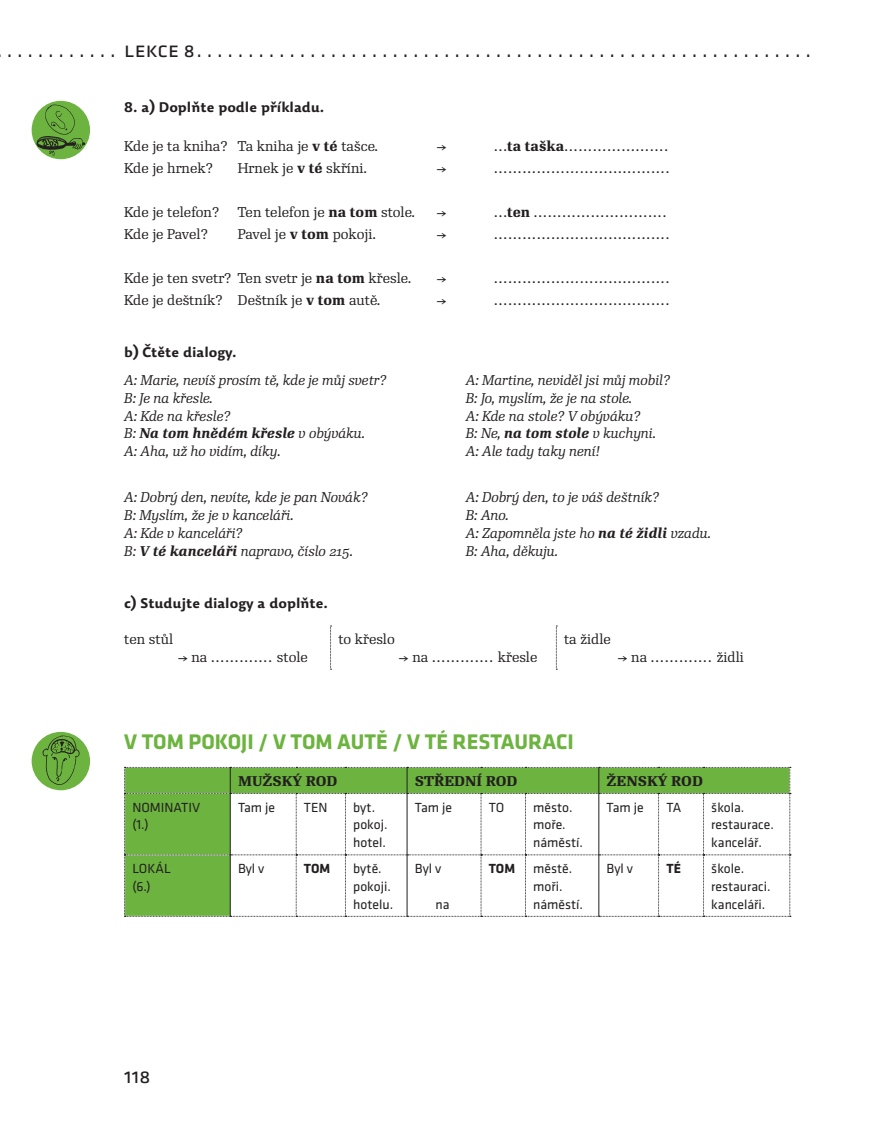
<style>
.page{position:relative;width:893px;height:1126px;background:#fff}
.page>*{position:absolute;margin:0;border:0;box-sizing:border-box;transform-origin:0 0}
.t1{font:21.9px "Klavika";color:#231f20}
.t2{font:700 21.9px "Klavika";color:#6cb43f}
.t3{font:italic 13.65px/17.9px "Re Public Std";color:#231f20}
.t4{font:13.65px "Re Public Std";color:#231f20}
.t5{font:13.65px/17.9px "Klavika";color:#231f20}
.t6{font:700 13.65px "Dederon SDOT";color:#231f20}
.t7{font:500 13.65px "Re Public Std";color:#231f20}
.t8{font:700 13.65px "Klavika";color:#231f20}
.s1{font-weight:500}
</style>
<div class="page">
<svg style="left:330px;top:626px;width:2px;height:44px"></svg>
<svg style="left:556px;top:626px;width:1px;height:44px"></svg>
<svg style="left:124px;top:767px;width:667px;height:150px"></svg>
<div style="left:32px;top:101px;width:58px;height:58px;background:#6cb43f;border-radius:50%"></div>
<img style="left:33px;top:103px;width:54px;height:54px">
<div style="left:32px;top:732px;width:58px;height:58px;background:#6cb43f;border-radius:50%"></div>
<img style="left:40px;top:732px;width:41px;height:54px">
<h1 class="t1" style="left:7px;top:42px;width:806px">. . . . . . . . . . . lekce 8 . . . . . . . . . . . . . . . . . . . . . . . . . . . . . . . . . . . . . . . . . . . . . . . . . . . . . . . . . . . .</h1>
<p class="t6" style="left:124px;top:101px;width:202px">8. a) Doplňte podle příkladu.</p>
<p class="t4" style="left:124px;top:140px;width:255px">Kde je ta kniha? Ta kniha je <span class="s1">v té</span> tašce.</p>
<p class="t4" style="left:436px;top:140px;width:12px">→</p>
<p class="t4" style="left:494px;top:140px;width:176px">…<span class="s1">ta taška</span>………………….</p>
<p class="t4" style="left:124px;top:162px;width:90px">Kde je hrnek?</p>
<p class="t4" style="left:238px;top:162px;width:131px">Hrnek je <span class="s1">v té</span> skříni.</p>
<p class="t4" style="left:436px;top:162px;width:12px">→</p>
<p class="t4" style="left:494px;top:162px;width:177px">……………………………….</p>
<p class="t4" style="left:124px;top:206px;width:96px">Kde je telefon?</p>
<p class="t4" style="left:238px;top:206px;width:179px">Ten telefon je <span class="s1">na tom</span> stole.</p>
<p class="t4" style="left:436px;top:206px;width:12px">→</p>
<p class="t4" style="left:494px;top:206px;width:174px">…<span class="s1">ten</span> ……………………….</p>
<p class="t4" style="left:124px;top:228px;width:85px">Kde je Pavel?</p>
<p class="t4" style="left:238px;top:228px;width:140px">Pavel je <span class="s1">v tom</span> pokoji.</p>
<p class="t4" style="left:436px;top:228px;width:12px">→</p>
<p class="t4" style="left:494px;top:228px;width:177px">……………………………….</p>
<p class="t4" style="left:124px;top:272px;width:288px">Kde je ten svetr? Ten svetr je <span class="s1">na tom</span> křesle.</p>
<p class="t4" style="left:436px;top:272px;width:12px">→</p>
<p class="t4" style="left:494px;top:272px;width:177px">……………………………….</p>
<p class="t4" style="left:124px;top:294px;width:258px">Kde je deštník? Deštník je <span class="s1">v tom</span> autě.</p>
<p class="t4" style="left:436px;top:294px;width:12px">→</p>
<p class="t4" style="left:494px;top:294px;width:177px">……………………………….</p>
<p class="t6" style="left:124px;top:346px;width:114px">b) Čtěte dialogy.</p>
<p class="t3" style="left:124px;top:372px;width:263px">A: Marie, nevíš prosím tě, kde je můj svetr?<br>B: Je na křesle.<br>A: Kde na křesle?<br>B: <span class="s1">Na tom hnědém křesle</span> v obýváku.<br>A: Aha, už ho vidím, díky.</p>
<p class="t3" style="left:466px;top:372px;width:205px">A: Martine, neviděl jsi můj mobil?<br>B: Jo, myslím, že je na stole.<br>A: Kde na stole? V obýváku?<br>B: Ne, <span class="s1">na tom stole</span> v kuchyni.<br>A: Ale tady taky není!</p>
<p class="t3" style="left:124px;top:490px;width:245px">A: Dobrý den, nevíte, kde je pan Novák?<br>B: Myslím, že je v kanceláři.<br>A: Kde v kanceláři?<br>B: <span class="s1">V té kanceláři</span> napravo, číslo 215.</p>
<p class="t3" style="left:466px;top:490px;width:247px">A: Dobrý den, to je váš deštník?<br>B: Ano.<br>A: Zapomněla jste ho <span class="s1">na té židli</span> vzadu.<br>B: Aha, děkuju.</p>
<p class="t6" style="left:124px;top:597px;width:205px">c) Studujte dialogy a doplňte.</p>
<p class="t4" style="left:124px;top:633px;width:50px">ten stůl</p>
<p class="t4" style="left:178px;top:651px;width:132px">→ na …………. stole</p>
<p class="t4" style="left:338px;top:633px;width:58px">to křeslo</p>
<p class="t4" style="left:564px;top:633px;width:48px">ta židle</p>
<p class="t4" style="left:399px;top:651px;width:140px">→ na …………. křesle</p>
<p class="t4" style="left:617px;top:651px;width:128px">→ na …………. židli</p>
<h1 class="t2" style="left:124px;top:734px;width:451px">V TOM POKOJI / V TOM AUTĚ / V TÉ RESTAURACI</h1>
<p class="t7" style="left:238px;top:775px;width:101px">MUŽSKÝ ROD</p>
<p class="t7" style="left:415px;top:775px;width:104px">STŘEDNÍ ROD</p>
<p class="t7" style="left:607px;top:775px;width:98px">ŽENSKÝ ROD</p>
<p class="t5" style="left:132px;top:799px;width:69px">NOMINATIV (1.)</p>
<p class="t5" style="left:238px;top:799px;width:39px">Tam je</p>
<p class="t5" style="left:304px;top:799px;width:25px">TEN</p>
<p class="t5" style="left:353px;top:799px;width:36px">byt. pokoj. hotel.</p>
<p class="t5" style="left:415px;top:799px;width:39px">Tam je</p>
<p class="t5" style="left:489px;top:799px;width:17px">TO</p>
<p class="t5" style="left:533px;top:799px;width:51px">město. moře. náměstí.</p>
<p class="t5" style="left:607px;top:799px;width:39px">Tam je</p>
<p class="t5" style="left:666px;top:799px;width:16px">TA</p>
<p class="t5" style="left:711px;top:799px;width:64px">škola. restaurace. kancelář.</p>
<p class="t5" style="left:132px;top:861px;width:40px">LOKÁL (6.)</p>
<p class="t5" style="left:238px;top:861px;width:28px">Byl v</p>
<p class="t8" style="left:304px;top:863px;width:28px">TOM</p>
<p class="t5" style="left:353px;top:861px;width:42px">bytě. pokoji. hotelu.</p>
<p class="t5" style="left:415px;top:861px;width:28px">Byl v</p>
<p class="t8" style="left:489px;top:863px;width:28px">TOM</p>
<p class="t5" style="left:533px;top:861px;width:51px">městě. moři. náměstí.</p>
<p class="t5" style="left:607px;top:861px;width:28px">Byl v</p>
<p class="t8" style="left:666px;top:863px;width:16px">TÉ</p>
<p class="t5" style="left:711px;top:861px;width:61px">škole. restauraci. kanceláři.</p>
<p class="t5" style="left:435px;top:896px;width:16px">na</p>
<h1 class="t1" style="left:124px;top:1068px;width:28px">118</h1>
</div>
